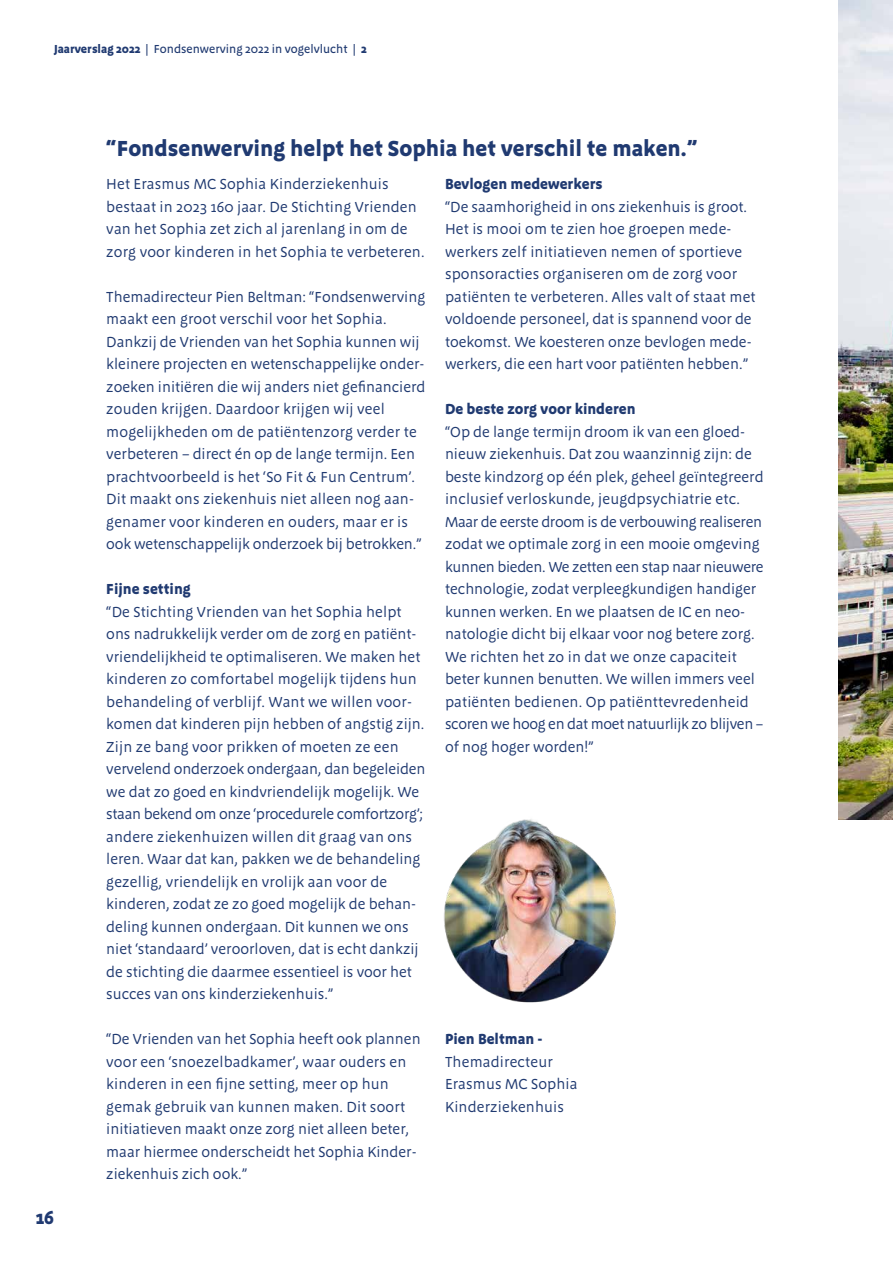
<style>
.page{position:relative;width:893px;height:1263px;background:#fff}
.page>*{position:absolute;margin:0;border:0;box-sizing:border-box;transform-origin:0 0}
.t1{font:700 22.5px "Megano OT";color:#203a71}
.t2{font:700 19.5px "Megano OT";color:#203a71}
.t3{font:15px/22.5px "Megano OT";color:#203a71}
.t4{font:700 15px "Megano OT";color:#203a71}
.t5{font:500 12px "Megano OT";color:#203a71}
.s1{font-weight:700}
</style>
<div class="page">
<img style="left:839px;top:0;width:54px;height:819px">
<img style="left:444px;top:819px;width:172px;height:184px">
<p class="t5" style="left:54px;top:42px;width:314px"><span class="s1">Jaarverslag 2022</span> | Fondsenwerving 2022 in vogelvlucht | <span class="s1">2</span></p>
<h2 class="t2" style="left:36px;top:1206px;width:20px">16</h2>
<h1 class="t1" style="left:106px;top:135px;width:593px">“Fondsenwerving helpt het Sophia het verschil te maken.”</h1>
<p class="t3" style="left:106px;top:173px;width:320px">Het Erasmus MC Sophia Kinderziekenhuis bestaat in 2023 160 jaar. De Stichting Vrienden van het Sophia zet zich al jarenlang in om de zorg voor kinderen in het Sophia te verbeteren.</p>
<p class="t3" style="left:106px;top:285px;width:321px">Themadirecteur Pien Beltman: “Fondsenwerving maakt een groot verschil voor het Sophia.<br>Dankzij de Vrienden van het Sophia kunnen wij kleinere projecten en wetenschappelijke onder&shy;zoeken initiëren die wij anders niet gefinancierd zouden krijgen. Daardoor krijgen wij veel mogelijkheden om de patiëntenzorg verder te verbeteren – direct én op de lange termijn. Een prachtvoorbeeld is het ‘So Fit &amp; Fun Centrum’.<br>Dit maakt ons ziekenhuis niet alleen nog aan&shy;genamer voor kinderen en ouders, maar er is ook wetenschappelijk onderzoek bij betrokken.”</p>
<p class="t4" style="left:106px;top:580px;width:86px">Fijne setting</p>
<p class="t3" style="left:106px;top:600px;width:321px">“De Stichting Vrienden van het Sophia helpt ons nadrukkelijk verder om de zorg en patiënt&shy;vriendelijkheid te optimaliseren. We maken het kinderen zo comfortabel mogelijk tijdens hun behandeling of verblijf. Want we willen voor&shy;komen dat kinderen pijn hebben of angstig zijn.<br>Zijn ze bang voor prikken of moeten ze een vervelend onderzoek ondergaan, dan begeleiden we dat zo goed en kindvriendelijk mogelijk. We staan bekend om onze ‘procedurele comfortzorg’; andere ziekenhuizen willen dit graag van ons leren. Waar dat kan, pakken we de behandeling gezellig, vriendelijk en vrolijk aan voor de kinderen, zodat ze zo goed mogelijk de behan&shy;deling kunnen ondergaan. Dit kunnen we ons niet ‘standaard’ veroorloven, dat is echt dankzij de stichting die daarmee essentieel is voor het succes van ons kinderziekenhuis.”</p>
<p class="t3" style="left:106px;top:1028px;width:316px">“De Vrienden van het Sophia heeft ook plannen voor een ‘snoezelbadkamer’, waar ouders en kinderen in een fijne setting, meer op hun gemak gebruik van kunnen maken. Dit soort initiatieven maakt onze zorg niet alleen beter, maar hiermee onderscheidt het Sophia Kinder&shy;ziekenhuis zich ook.”</p>
<p class="t4" style="left:445px;top:175px;width:159px">Bevlogen medewerkers</p>
<p class="t3" style="left:445px;top:195px;width:312px">“De saamhorigheid in ons ziekenhuis is groot.<br>Het is mooi om te zien hoe groepen mede&shy;werkers zelf initiatieven nemen of sportieve sponsoracties organiseren om de zorg voor patiënten te verbeteren. Alles valt of staat met voldoende personeel, dat is spannend voor de toekomst. We koesteren onze bevlogen mede&shy;werkers, die een hart voor patiënten hebben.”</p>
<p class="t4" style="left:445px;top:400px;width:192px">De beste zorg voor kinderen</p>
<p class="t3" style="left:445px;top:420px;width:320px">“Op de lange termijn droom ik van een gloed&shy;nieuw ziekenhuis. Dat zou waanzinnig zijn: de beste kindzorg op één plek, geheel geïntegreerd inclusief verloskunde, jeugdpsychiatrie etc.<br>Maar de eerste droom is de verbouwing realiseren zodat we optimale zorg in een mooie omgeving kunnen bieden. We zetten een stap naar nieuwere technologie, zodat verpleegkundigen handiger kunnen werken. En we plaatsen de IC en neo&shy;natologie dicht bij elkaar voor nog betere zorg.<br>We richten het zo in dat we onze capaciteit beter kunnen benutten. We willen immers veel patiënten bedienen. Op patiënttevredenheid scoren we hoog en dat moet natuurlijk zo blijven – of nog hoger worden!”</p>
<p class="t4" style="left:445px;top:1030px;width:99px">Pien Beltman -</p>
<p class="t3" style="left:445px;top:1050px;width:134px">Themadirecteur<br>Erasmus MC Sophia<br>Kinderziekenhuis</p>
</div>
